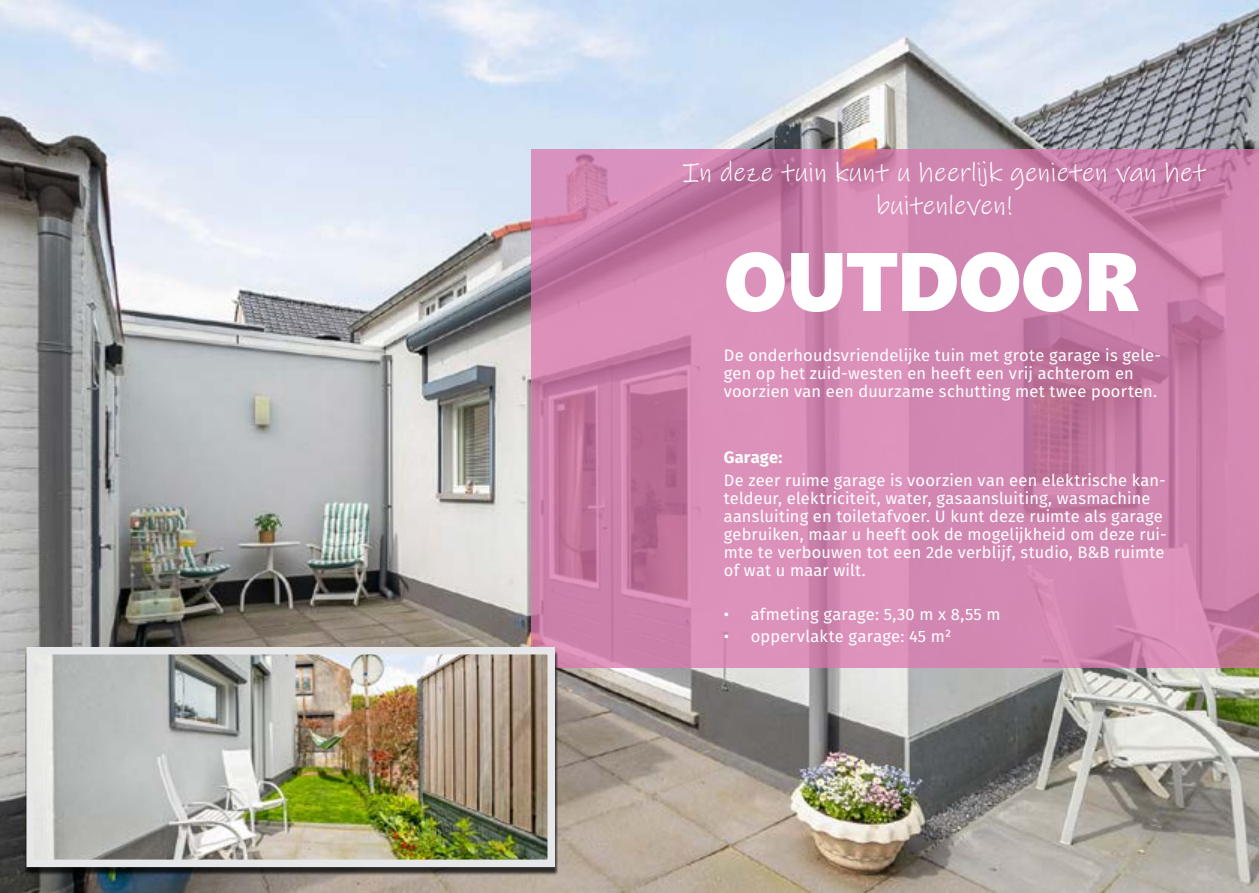
<style>
.page{position:relative;width:1259px;height:893px;background:#fff}
.page>*{position:absolute;margin:0;border:0;box-sizing:border-box;transform-origin:0 0}
.t1{font:82.8px "Segoe UI Black";letter-spacing:-.01em;color:#fff}
.t2{font:27px/33px "Ink Free";letter-spacing:.01em;color:#fff;text-align:center}
.t3{font:16.5px/18px "Fira Sans";letter-spacing:.01em;color:#fff}
.t4{font:700 16.5px "Fira Sans";letter-spacing:.01em;color:#fff}
</style>
<div class="page">
<img style="left:0;top:0;width:1259px;height:893px">
<svg style="left:531px;top:149px;width:728px;height:519px"></svg>
<div style="left:25px;top:651px;width:532px;height:225px;background:#000;opacity:.75"></div>
<img style="left:35px;top:656px;width:511px;height:202px">
<div style="left:26px;top:647px;width:529px;height:220px;border:8px solid #e6e7e8"></div>
<h2 class="t2" style="left:682px;top:156px;width:525px">In deze tuin kunt u heerlijk genieten van het buitenleven!</h2>
<h1 class="t1" style="left:724px;top:222px;width:417px">OUTDOOR</h1>
<p class="t3" style="left:724px;top:345px;width:439px">De onderhoudsvriendelijke tuin met grote garage is gele&shy;gen op het zuid-westen en heeft een vrij achterom en voorzien van een duurzame schutting met twee poorten.</p>
<p class="t4" style="left:724px;top:444px;width:60px">Garage:</p>
<p class="t3" style="left:724px;top:470px;width:444px">De zeer ruime garage is voorzien van een elektrische kan&shy;teldeur, elektriciteit, water, gasaansluiting, wasmachine aansluiting en toiletafvoer. U kunt deze ruimte als garage gebruiken, maar u heeft ook de mogelijkheid om deze rui&shy;mte te verbouwen tot een 2de verblijf, studio, B&amp;B ruimte of wat u maar wilt.</p>
<p class="t3" style="left:724px;top:605px;width:278px">• afmeting garage: 5,30 m x 8,55 m</p>
<p class="t3" style="left:724px;top:627px;width:229px">• oppervlakte garage: 45 m²</p>
</div>
